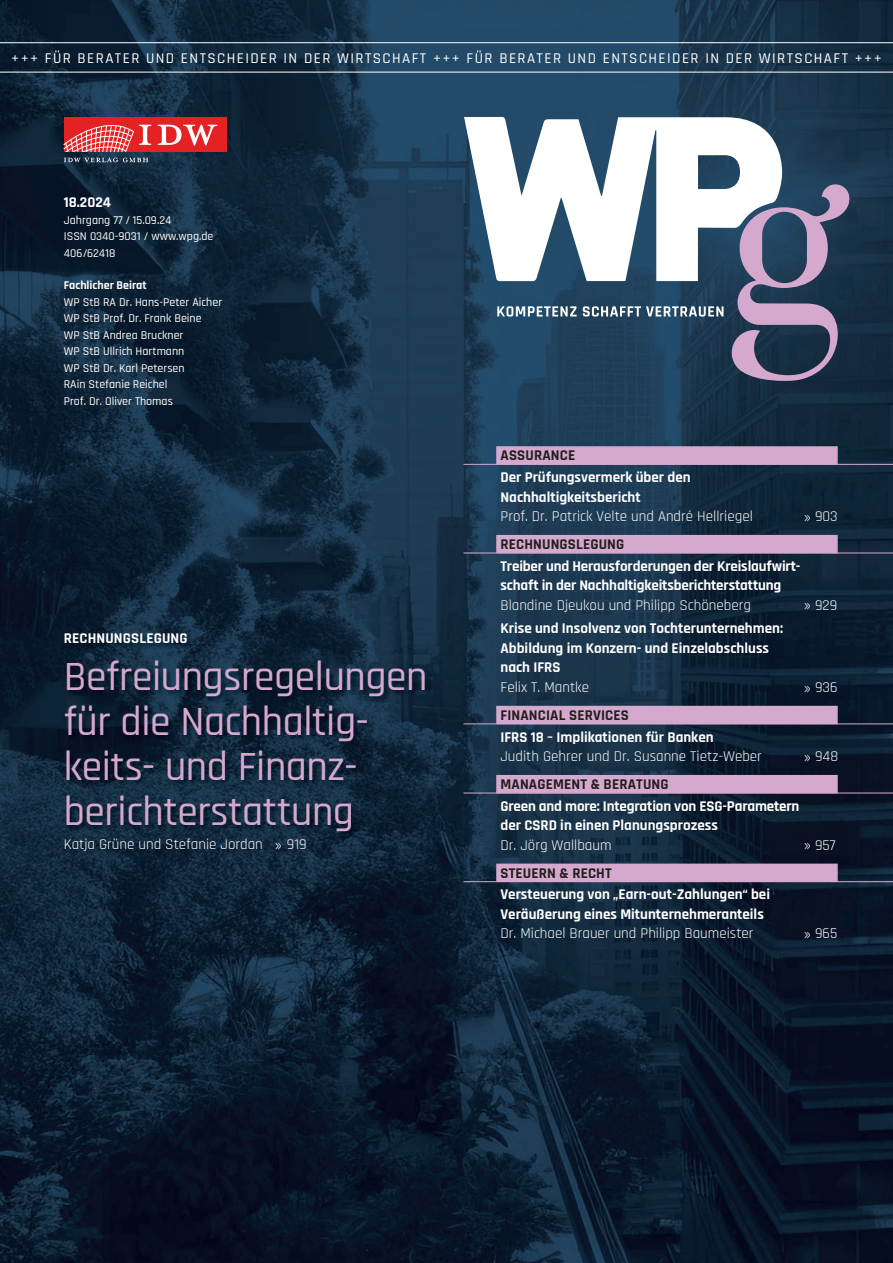
<style>
.page{position:relative;width:893px;height:1263px;background:#fff}
.page>*{position:absolute;margin:0;border:0;box-sizing:border-box;transform-origin:0 0}
.t1{font:500 42px/45px "Rajdhani";letter-spacing:-.01em;color:#d4a9cd}
.t2{font:700 15px/19.5px "Rajdhani";color:#fff}
.t3{font:15px "Rajdhani";color:#fff}
.t4{font:500 15px "Rajdhani";letter-spacing:.095em;color:#fff}
.t5{font:700 15px "Rajdhani";letter-spacing:.01em;color:#231f20}
.t6{font:500 12px/16.5px "Rajdhani";color:#fff}
.t7{font:700 12px "Rajdhani";color:#fff}
.s1{font-size:19.35px}
</style>
<div class="page">
<img style="left:262px;top:0;width:631px;height:526px">
<img style="left:0;top:0;width:262px;height:684px">
<img style="left:579px;top:526px;width:314px;height:737px">
<img style="left:262px;top:526px;width:317px;height:158px">
<img style="left:421px;top:684px;width:158px;height:579px">
<img style="left:0;top:684px;width:103px;height:579px">
<img style="left:103px;top:859px;width:318px;height:404px">
<svg style="left:0;top:43px;width:893px;height:29px"></svg>
<svg style="left:497px;top:306px;width:226px;height:10px"></svg>
<svg style="left:464px;top:117px;width:318px;height:164px"></svg>
<svg style="left:732px;top:184px;width:118px;height:198px"></svg>
<img style="left:63px;top:632px;width:370px;height:227px">
<div style="left:64px;top:117px;width:163px;height:35px;background:#e42224"></div>
<svg style="left:158px;top:125px;width:59px;height:20px"></svg>
<svg style="left:64px;top:124px;width:87px;height:28px"></svg>
<svg style="left:64px;top:158px;width:84px;height:4px"></svg>
<div style="left:496px;top:446px;width:342px;height:19px;background:#d4a9cd"></div>
<hr style="left:463px;top:464px;width:430px;height:1px;background:#d4a9cd">
<div style="left:496px;top:535px;width:342px;height:18px;background:#d4a9cd"></div>
<hr style="left:463px;top:553px;width:430px;height:1px;background:#d4a9cd">
<div style="left:496px;top:706px;width:342px;height:18px;background:#d4a9cd"></div>
<hr style="left:463px;top:723px;width:430px;height:1px;background:#d4a9cd">
<div style="left:496px;top:775px;width:342px;height:18px;background:#d4a9cd"></div>
<hr style="left:463px;top:793px;width:430px;height:1px;background:#d4a9cd">
<div style="left:496px;top:863px;width:342px;height:19px;background:#d4a9cd"></div>
<hr style="left:463px;top:881px;width:430px;height:1px;background:#d4a9cd">
<p class="t4" style="left:11px;top:49px;width:872px">+++ FÜR BERATER UND ENTSCHEIDER IN DER WIRTSCHAFT +++ FÜR BERATER UND ENTSCHEIDER IN DER WIRTSCHAFT +++</p>
<p class="t2" style="left:64px;top:193px;width:49px">18.2024</p>
<p class="t6" style="left:64px;top:212px;width:151px">Jahrgang 77 / 15.09.24<br>ISSN 0340-9031 / www.wpg.de<br>406/62418</p>
<p class="t7" style="left:64px;top:278px;width:84px">Fachlicher Beirat</p>
<p class="t6" style="left:64px;top:294px;width:160px">WP StB RA Dr. Hans-Peter Aicher<br>WP StB Prof. Dr. Frank Beine<br>WP StB Andrea Bruckner<br>WP StB Ullrich Hartmann<br>WP StB Dr. Karl Petersen<br>RAin Stefanie Reichel<br>Prof. Dr. Oliver Thomas</p>
<p class="t2" style="left:64px;top:629px;width:125px">RECHNUNGSLEGUNG</p>
<h1 class="t1" style="left:64px;top:656px;width:365px">Befreiungsregelungen für die Nachhaltig&shy;keits- und Finanz&shy;berichterstattung</h1>
<p class="t3" style="left:64px;top:835px;width:244px">Katja Grüne und Stefanie Jordan <span class="s1">»</span> 919</p>
<p class="t5" style="left:500px;top:446px;width:76px">ASSURANCE</p>
<p class="t2" style="left:500px;top:468px;width:192px">Der Prüfungsvermerk über den<br>Nachhaltigkeitsbericht</p>
<p class="t3" style="left:500px;top:507px;width:254px">Prof. Dr. Patrick Velte und André Hellriegel</p>
<p class="t3" style="left:804px;top:507px;width:36px"><span class="s1">»</span> 903</p>
<p class="t5" style="left:500px;top:535px;width:125px">RECHNUNGSLEGUNG</p>
<p class="t2" style="left:500px;top:557px;width:301px">Treiber und Herausforderungen der Kreislaufwirt&shy;schaft in der Nachhaltigkeitsberichterstattung</p>
<p class="t3" style="left:500px;top:596px;width:252px">Blandine Djeukou und Philipp Schöneberg</p>
<p class="t3" style="left:804px;top:596px;width:35px"><span class="s1">»</span> 929</p>
<p class="t2" style="left:500px;top:619px;width:284px">Krise und Insolvenz von Tochterunternehmen:<br>Abbildung im Konzern- und Einzelabschluss nach IFRS</p>
<p class="t3" style="left:500px;top:678px;width:90px">Felix T. Mantke</p>
<p class="t3" style="left:804px;top:678px;width:35px"><span class="s1">»</span> 936</p>
<p class="t5" style="left:500px;top:706px;width:130px">FINANCIAL SERVICES</p>
<p class="t2" style="left:500px;top:727px;width:215px">IFRS 18 – Implikationen für Banken</p>
<p class="t3" style="left:500px;top:747px;width:263px">Judith Gehrer und Dr. Susanne Tietz-Weber</p>
<p class="t3" style="left:804px;top:747px;width:36px"><span class="s1">»</span> 948</p>
<p class="t5" style="left:500px;top:775px;width:170px">MANAGEMENT &amp; BERATUNG</p>
<p class="t2" style="left:500px;top:797px;width:300px">Green and more: Integration von ESG-Para metern der CSRD in einen Planungsprozess</p>
<p class="t3" style="left:500px;top:836px;width:113px">Dr. Jörg Wallbaum</p>
<p class="t3" style="left:804px;top:836px;width:33px"><span class="s1">»</span> 957</p>
<p class="t5" style="left:500px;top:864px;width:113px">STEUERN &amp; RECHT</p>
<p class="t2" style="left:500px;top:885px;width:271px">Versteuerung von „Earn-out-Zahlungen“ bei<br>Veräußerung eines Mitunternehmeranteils</p>
<p class="t3" style="left:500px;top:924px;width:255px">Dr. Michael Brauer und Philipp Baumeister</p>
<p class="t3" style="left:804px;top:924px;width:35px"><span class="s1">»</span> 965</p>
</div>
